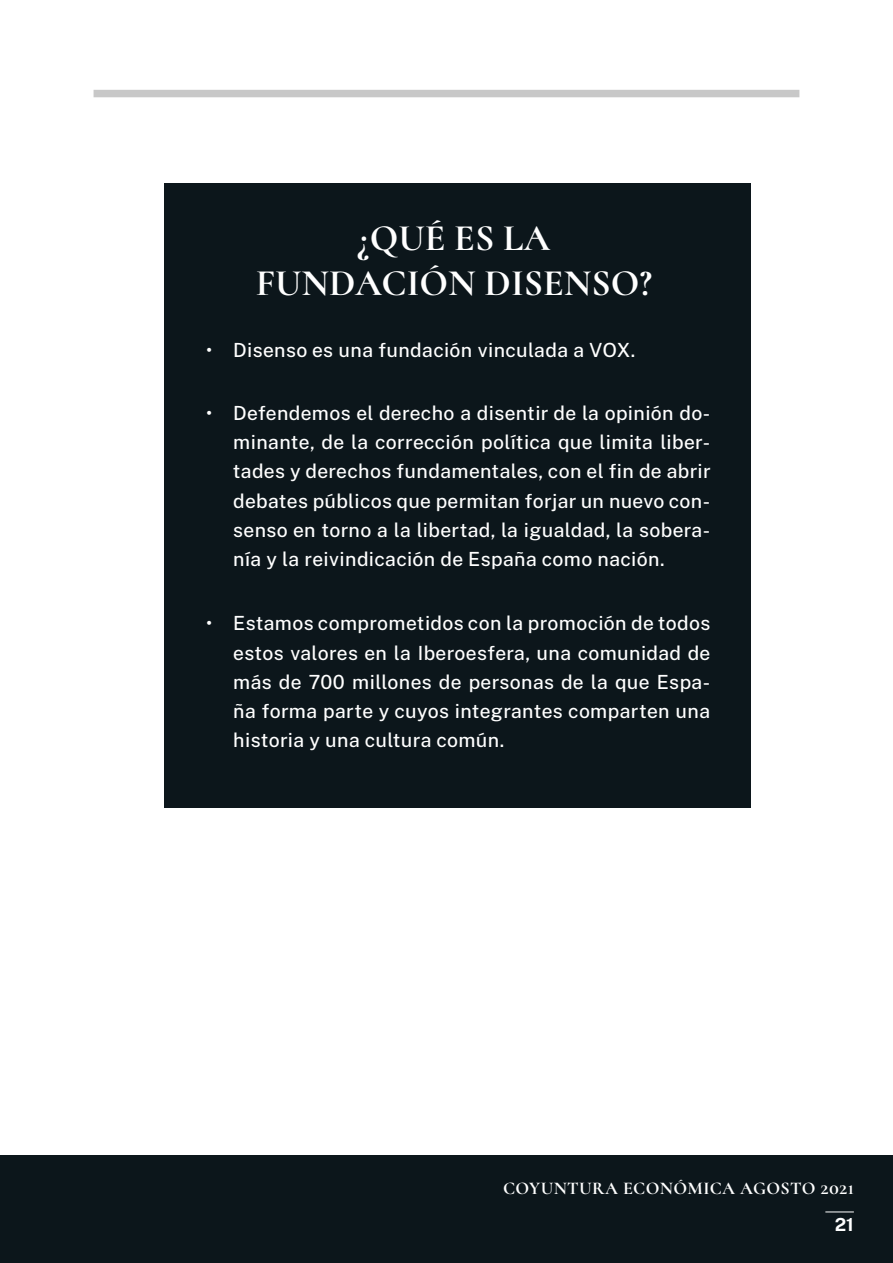
<style>
.page{position:relative;width:893px;height:1263px;background:#fff}
.page>*{position:absolute;margin:0;border:0;box-sizing:border-box;transform-origin:0 0}
.t1{font:700 37.5px "Cormorant";color:#fff}
.t2{font:500 19.5px/29.2px "Public Sans";letter-spacing:.02em;color:#fff;text-align:justify}
.t3{font:700 18px "Cormorant";letter-spacing:.02em;color:#fff}
.t4{font:700 18px "Public Sans";color:#fff}
</style>
<div class="page">
<div style="left:0;top:1155px;width:893px;height:108px;background:#0c161b"></div>
<svg style="left:825px;top:1212px;width:29px;height:1px"></svg>
<div style="left:94px;top:90px;width:705px;height:7px;background:#c8c8c8"></div>
<div style="left:164px;top:183px;width:586px;height:625px;background:#0c161b"></div>
<p class="t1" style="left:357px;top:215px;width:194px">¿QUÉ ES LA</p>
<p class="t1" style="left:256px;top:260px;width:398px">FUNDACIÓN DISENSO?</p>
<p class="t2" style="left:206px;top:334px;width:430px">• Disenso es una fundación vinculada a VOX.</p>
<p class="t2" style="left:233px;top:397px;width:479px;text-indent:-27px">• Defendemos el derecho a disentir de la opinión do&shy;minante, de la corrección política que limita liber&shy;tades y derechos fundamentales, con el fin de abrir debates públicos que permitan forjar un nuevo con&shy;senso en torno a la libertad, la igualdad, la sobera&shy;nía y la reivindicación de España como nación.</p>
<p class="t2" style="left:233px;top:608px;width:479px;text-indent:-27px">• Estamos comprometidos con la promoción de todos estos valores en la Iberoesfera, una comunidad de más de 700 millones de personas de la que Espa&shy;ña forma parte y cuyos integrantes comparten una historia y una cultura común.</p>
<p class="t3" style="left:503px;top:1177px;width:352px">COYUNTURA ECONÓMICA AGOSTO 2021</p>
<p class="t4" style="left:835px;top:1210px;width:21px">21</p>
</div>
